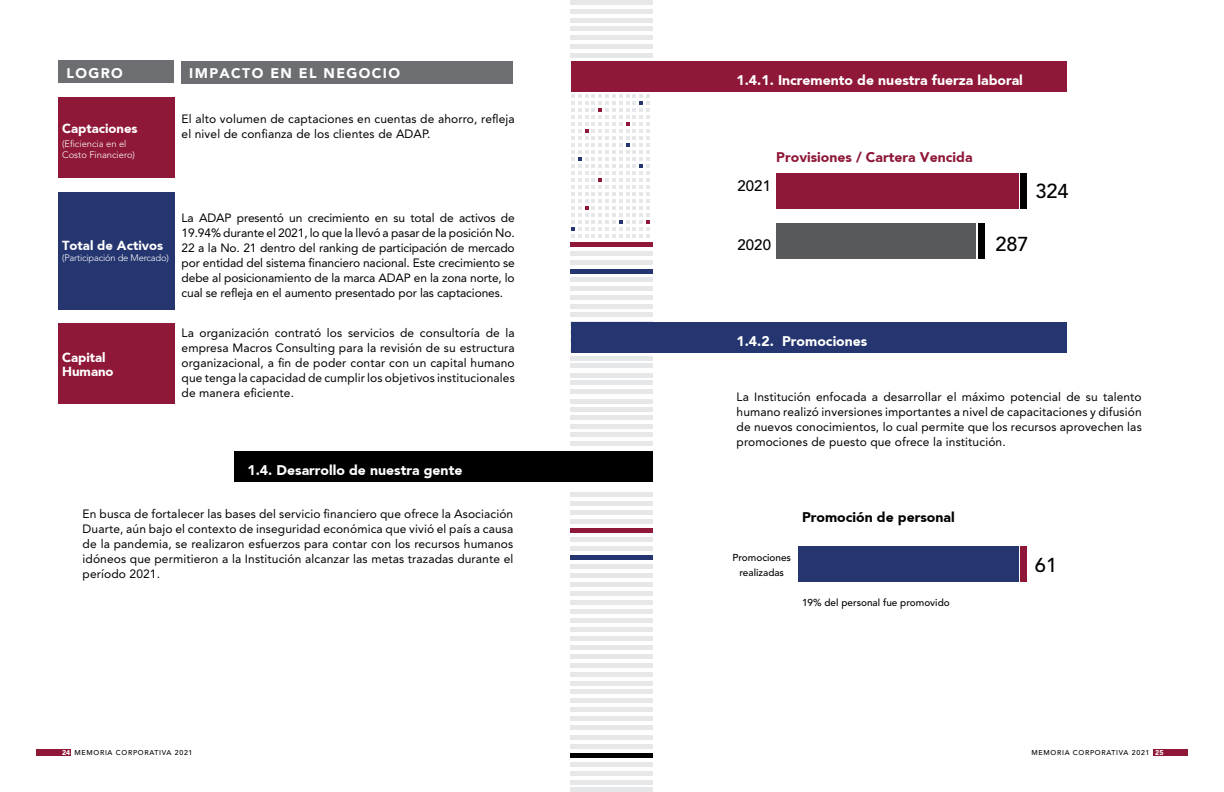
<style>
.page{position:relative;width:1224px;height:792px;background:#fff}
.page>*{position:absolute;margin:0;border:0;box-sizing:border-box;transform-origin:0 0}
.t1{font:500 20px "Avenir LT Std";color:#000}
.t2{font:500 15px "Avenir LT Std";color:#000}
.t3{font:900 14px "Avenir";color:#fff}
.t4{font:900 14px "Avenir";color:#8f1838}
.t5{font:900 14px "Avenir";color:#000}
.t6{font:900 14px "Avenir";letter-spacing:.1em;color:#fff}
.t7{font:900 13.1px/14px "Avenir";color:#fff}
.t8{font:12px/15px "Avenir LT Std";letter-spacing:.01em;color:#000;text-align:justify}
.t9{font:500 10px/15px "Avenir LT Std";color:#000;text-align:center}
.t10{font:300 9.4px/11.2px "Avenir LT Std";color:#fff}
.t11{font:300 9.4px "Avenir LT Std";letter-spacing:-.02em;color:#fff}
.t12{font:500 7px "Avenir LT Std";letter-spacing:.1em;color:#000}
.s1{font-family:"Avenir";font-weight:900;color:#fff}
</style>
<div class="page">
<div style="left:36px;top:750px;width:35px;height:6px;background:#8f1838"></div>
<div style="left:1153px;top:750px;width:35px;height:6px;background:#8f1838"></div>
<div style="left:58px;top:324px;width:116px;height:80px;background:#8f1838"></div>
<div style="left:58px;top:192px;width:116px;height:118px;background:#24356f"></div>
<div style="left:58px;top:98px;width:116px;height:80px;background:#8f1838"></div>
<svg style="left:571px;top:94px;width:79px;height:144px"></svg>
<div style="left:571px;top:251px;width:82px;height:5px;background:#e6e7e8"></div>
<hr style="left:571px;top:313px;width:82px;height:4px;background:#e6e7e8">
<div style="left:571px;top:654px;width:82px;height:5px;background:#e6e7e8"></div>
<div style="left:571px;top:35px;width:82px;height:5px;background:#e6e7e8"></div>
<hr style="left:571px;top:0;width:82px;height:4px;background:#e6e7e8">
<div style="left:571px;top:260px;width:82px;height:5px;background:#e6e7e8"></div>
<div style="left:571px;top:277px;width:82px;height:5px;background:#e6e7e8"></div>
<hr style="left:571px;top:364px;width:82px;height:4px;background:#e6e7e8">
<div style="left:571px;top:415px;width:82px;height:5px;background:#e6e7e8"></div>
<div style="left:571px;top:380px;width:82px;height:5px;background:#e6e7e8"></div>
<hr style="left:571px;top:432px;width:82px;height:4px;background:#e6e7e8">
<div style="left:571px;top:663px;width:82px;height:5px;background:#e6e7e8"></div>
<div style="left:571px;top:44px;width:82px;height:5px;background:#e6e7e8"></div>
<hr style="left:571px;top:9px;width:82px;height:4px;background:#e6e7e8">
<hr style="left:571px;top:356px;width:82px;height:4px;background:#e6e7e8">
<hr style="left:571px;top:408px;width:82px;height:4px;background:#e6e7e8">
<div style="left:571px;top:286px;width:82px;height:5px;background:#e6e7e8"></div>
<div style="left:571px;top:399px;width:82px;height:5px;background:#e6e7e8"></div>
<hr style="left:571px;top:373px;width:82px;height:4px;background:#e6e7e8">
<div style="left:571px;top:424px;width:82px;height:5px;background:#e6e7e8"></div>
<div style="left:571px;top:389px;width:82px;height:5px;background:#e6e7e8"></div>
<hr style="left:571px;top:441px;width:82px;height:4px;background:#e6e7e8">
<div style="left:571px;top:672px;width:82px;height:5px;background:#e6e7e8"></div>
<div style="left:571px;top:53px;width:82px;height:5px;background:#e6e7e8"></div>
<hr style="left:571px;top:18px;width:82px;height:4px;background:#e6e7e8">
<hr style="left:571px;top:492px;width:82px;height:4px;background:#e6e7e8">
<hr style="left:571px;top:682px;width:82px;height:4px;background:#e6e7e8">
<hr style="left:571px;top:501px;width:82px;height:4px;background:#e6e7e8">
<hr style="left:571px;top:510px;width:82px;height:4px;background:#e6e7e8">
<hr style="left:571px;top:519px;width:82px;height:4px;background:#e6e7e8">
<hr style="left:571px;top:528px;width:82px;height:4px;background:#8f1838">
<div style="left:571px;top:242px;width:82px;height:5px;background:#8f1838"></div>
<hr style="left:571px;top:537px;width:82px;height:4px;background:#e6e7e8">
<hr style="left:571px;top:546px;width:82px;height:4px;background:#e6e7e8">
<hr style="left:571px;top:555px;width:82px;height:4px;background:#24356f">
<div style="left:571px;top:269px;width:82px;height:5px;background:#24356f"></div>
<div style="left:571px;top:564px;width:82px;height:5px;background:#e6e7e8"></div>
<div style="left:571px;top:573px;width:82px;height:5px;background:#e6e7e8"></div>
<div style="left:571px;top:582px;width:82px;height:5px;background:#e6e7e8"></div>
<div style="left:571px;top:295px;width:82px;height:5px;background:#e6e7e8"></div>
<div style="left:571px;top:591px;width:82px;height:5px;background:#e6e7e8"></div>
<div style="left:571px;top:304px;width:82px;height:5px;background:#e6e7e8"></div>
<div style="left:571px;top:600px;width:82px;height:5px;background:#e6e7e8"></div>
<div style="left:571px;top:609px;width:82px;height:5px;background:#e6e7e8"></div>
<div style="left:571px;top:618px;width:82px;height:5px;background:#e6e7e8"></div>
<div style="left:571px;top:627px;width:82px;height:5px;background:#e6e7e8"></div>
<div style="left:571px;top:636px;width:82px;height:5px;background:#e6e7e8"></div>
<div style="left:571px;top:645px;width:82px;height:5px;background:#e6e7e8"></div>
<div style="left:571px;top:26px;width:82px;height:5px;background:#e6e7e8"></div>
<div style="left:58px;top:60px;width:116px;height:22px;background:#6d6e71"></div>
<div style="left:182px;top:61px;width:331px;height:22px;background:#6d6e71"></div>
<div style="left:234px;top:451px;width:419px;height:30px;background:#000"></div>
<hr style="left:571px;top:699px;width:82px;height:4px;background:#e6e7e8">
<hr style="left:571px;top:708px;width:82px;height:4px;background:#e6e7e8">
<div style="left:571px;top:689px;width:82px;height:5px;background:#e6e7e8"></div>
<hr style="left:571px;top:717px;width:82px;height:4px;background:#e6e7e8">
<hr style="left:571px;top:726px;width:82px;height:4px;background:#e6e7e8">
<hr style="left:571px;top:735px;width:82px;height:4px;background:#e6e7e8">
<hr style="left:571px;top:744px;width:82px;height:4px;background:#e6e7e8">
<hr style="left:571px;top:753px;width:82px;height:4px;background:#000">
<hr style="left:571px;top:762px;width:82px;height:4px;background:#e6e7e8">
<hr style="left:571px;top:771px;width:82px;height:4px;background:#e6e7e8">
<hr style="left:571px;top:780px;width:82px;height:4px;background:#e6e7e8">
<hr style="left:571px;top:788px;width:82px;height:4px;background:#e6e7e8">
<div style="left:571px;top:61px;width:496px;height:31px;background:#8f1838"></div>
<div style="left:571px;top:322px;width:496px;height:31px;background:#24356f"></div>
<div style="left:1021px;top:173px;width:6px;height:36px;background:#000"></div>
<div style="left:1021px;top:546px;width:6px;height:36px;background:#8f1838"></div>
<div style="left:978px;top:223px;width:6px;height:36px;background:#000"></div>
<div style="left:776px;top:173px;width:243px;height:36px;background:#8f1838"></div>
<div style="left:798px;top:546px;width:221px;height:36px;background:#24356f"></div>
<div style="left:776px;top:223px;width:200px;height:36px;background:#58595b"></div>
<p class="t3" style="left:67px;top:67px;width:58px">LOGRO</p>
<p class="t6" style="left:189px;top:67px;width:212px">IMPACTO EN EL NEGOCIO</p>
<p class="t7" style="left:62px;top:122px;width:77px">Captaciones</p>
<p class="t10" style="left:62px;top:139px;width:74px">(Eficiencia en el<br>Costo Financiero)</p>
<p class="t8" style="left:182px;top:111px;width:335px">El alto volumen de captaciones en cuentas de ahorro, refleja el nivel de confianza de los clientes de ADAP.</p>
<p class="t7" style="left:62px;top:240px;width:103px">Total de Activos</p>
<p class="t11" style="left:62px;top:254px;width:108px">(Participación de Mercado)</p>
<p class="t7" style="left:62px;top:351px;width:53px">Capital<br>Humano</p>
<p class="t8" style="left:182px;top:210px;width:335px">La ADAP presentó un crecimiento en su total de activos de 19.94% durante el 2021, lo que la llevó a pasar de la posición No.<br>22 a la No. 21 dentro del ranking de participación de mercado por entidad del sistema financiero nacional. Este crecimiento se debe al posicionamiento de la marca ADAP en la zona norte, lo cual se refleja en el aumento presentado por las captaciones.</p>
<p class="t8" style="left:182px;top:326px;width:335px">La organización contrató los servicios de consultoría de la empresa Macros Consulting para la revisión de su estructura organizacional, a fin de poder contar con un capital humano que tenga la capacidad de cumplir los objetivos institucionales de manera eficiente.</p>
<p class="t3" style="left:248px;top:464px;width:216px">1.4. Desarrollo de nuestra gente</p>
<p class="t8" style="left:83px;top:507px;width:432px">En busca de fortalecer las bases del servicio financiero que ofrece la Asociación Duarte, aún bajo el contexto de inseguridad económica que vivió el país a causa de la pandemia, se realizaron esfuerzos para contar con los recursos humanos idóneos que permitieron a la Institución alcanzar las metas trazadas durante el período 2021.</p>
<p class="t3" style="left:737px;top:74px;width:288px">1.4.1. Incremento de nuestra fuerza laboral</p>
<p class="t2" style="left:738px;top:178px;width:35px">2021</p>
<p class="t4" style="left:776px;top:151px;width:198px">Provisiones / Cartera Vencida</p>
<p class="t2" style="left:738px;top:237px;width:35px">2020</p>
<h1 class="t1" style="left:1035px;top:180px;width:35px">324</h1>
<h1 class="t1" style="left:995px;top:233px;width:35px">287</h1>
<p class="t3" style="left:737px;top:335px;width:132px">1.4.2. Promociones</p>
<p class="t8" style="left:737px;top:390px;width:407px">La Institución enfocada a desarrollar el máximo potencial de su talento humano realizó inversiones importantes a nivel de capacitaciones y difusión de nuevos conocimientos, lo cual permite que los recursos aprovechen las promociones de puesto que ofrece la institución.</p>
<p class="t9" style="left:732px;top:550px;width:60px">Promociones realizadas</p>
<p class="t5" style="left:802px;top:511px;width:154px">Promoción de personal</p>
<p class="t9" style="left:802px;top:596px;width:149px">19% del personal fue promovido</p>
<h1 class="t1" style="left:1035px;top:554px;width:24px">61</h1>
<p class="t12" style="left:62px;top:748px;width:132px"><span class="s1">24</span> MEMORIA CORPORATIVA 2021</p>
<p class="t12" style="left:1032px;top:748px;width:134px">MEMORIA CORPORATIVA 2021 <span class="s1">25</span></p>
</div>
